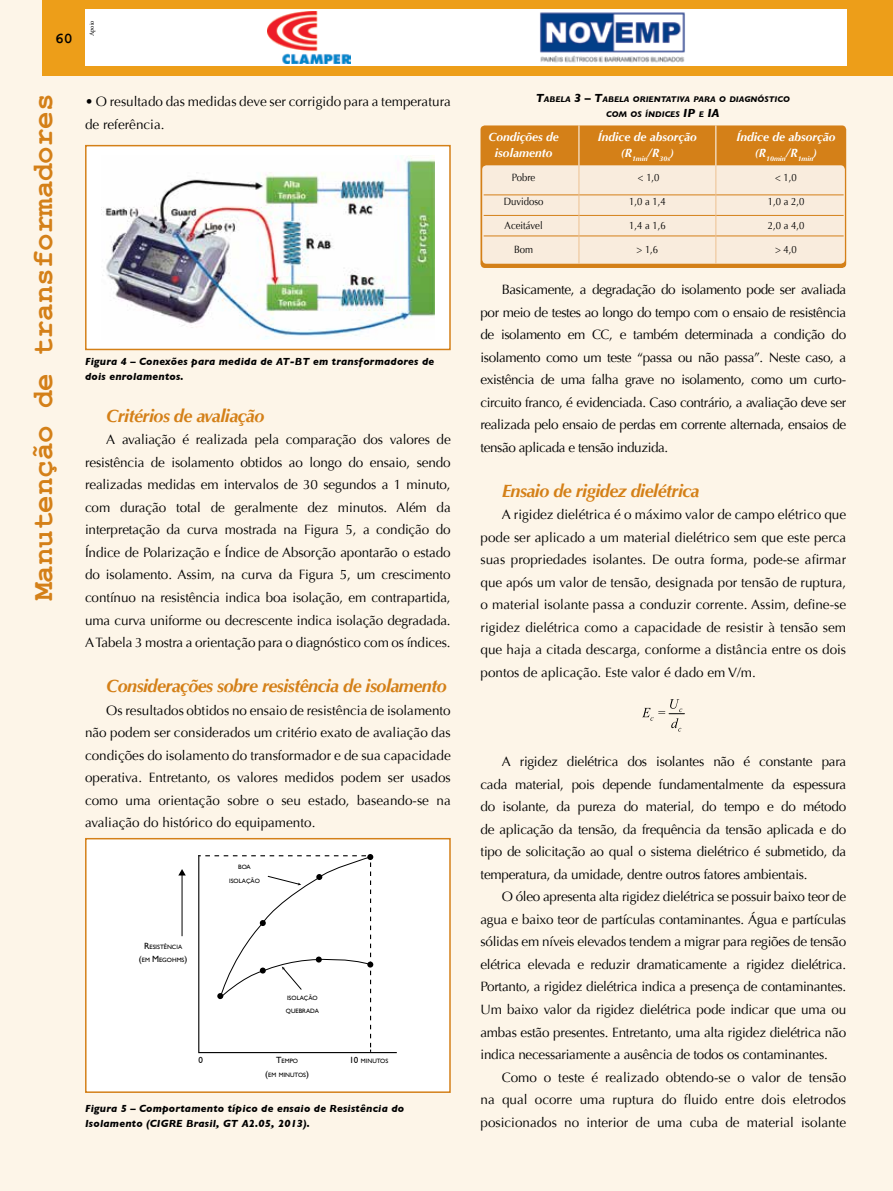
<style>
.page{position:relative;width:893px;height:1191px;background:#fdf5e8}
.page>*{position:absolute;margin:0;border:0;box-sizing:border-box;transform-origin:0 0}
.t1{font:700 30px "Courier New";color:#d48018}
.t2{font:italic 700 18px "Optima";letter-spacing:-.03em;color:#d48018}
.t3{font:700 15px "Courier New";color:#000}
.t4{font:13.5px/22.5px "Optima";letter-spacing:-.01em;color:#000;text-align:justify}
.t5{font:italic 700 12px/16.5px "Optima";color:#fff;text-align:center}
.t6{font:italic 700 10.5px/15px "Gill Sans";letter-spacing:.02em;color:#000}
.t7{font:10.5px "Optima";color:#000;scale:.91 1}
.t8{font:9px "Gill Sans";color:#000}
.t9{font:italic 700 8.4px/15px "Gill Sans";color:#000}
.t10{font:italic 700 7.05px "Optima";color:#fff}
.t11{font:6.3px/13.5px "Gill Sans";color:#000;text-align:center}
.t12{font:6.3px "Minion Pro";letter-spacing:-.005em;color:#000}
.s1{font-size:9px}
.s2{font-size:12px}
</style>
<div class="page">
<div style="left:43px;top:0;width:850px;height:76px;background:#ed9e19"></div>
<div style="left:85px;top:9px;width:761px;height:57px;background:#fff"></div>
<img style="left:268px;top:11px;width:82px;height:52px">
<img style="left:540px;top:12px;width:145px;height:51px">
<div style="left:480px;top:125px;width:366px;height:143px;background:#d48018;border-radius:4px"></div>
<div style="left:482px;top:165px;width:363px;height:99px;background:#f9ecdd;border-radius:4px"></div>
<hr style="left:484px;top:195px;width:360px;height:1px;background:#d48018">
<hr style="left:484px;top:215px;width:360px;height:1px;background:#d48018">
<hr style="left:484px;top:236px;width:360px;height:1px;background:#d48018">
<hr style="left:579px;top:165px;width:1px;height:99px;background:#edc191">
<hr style="left:579px;top:125px;width:1px;height:40px;background:#fff">
<hr style="left:716px;top:165px;width:1px;height:99px;background:#edc191">
<hr style="left:716px;top:125px;width:1px;height:40px;background:#fff">
<div style="left:85px;top:145px;width:366px;height:205px;background:#fff;border:2px solid #d48018"></div>
<img style="left:102px;top:155px;width:332px;height:184px">
<div style="left:85px;top:838px;width:366px;height:255px;background:#fff;border:2px solid #d48018"></div>
<hr style="left:182px;top:874px;width:1px;height:62px;background:#000">
<svg style="left:178px;top:869px;width:8px;height:6px"></svg>
<svg style="left:198px;top:854px;width:199px;height:199px"></svg>
<svg style="left:642px;top:699px;width:42px;height:32px"></svg>
<p class="t3" style="left:55px;top:29px;width:19px">60</p>
<p class="t12" style="left:88px;top:36px;width:17px;rotate:-90deg">Apoio</p>
<h1 class="t1" style="left:24px;top:600px;width:508px;rotate:-90deg">Manutenção de transformadores</h1>
<p class="t4" style="left:85px;top:90px;width:367px">• O resultado das medidas deve ser corrigido para a temperatura de referência.</p>
<p class="t6" style="left:85px;top:353px;width:351px">Figura 4 – Conexões para medida de AT-BT em transformadores de dois enrolamentos.</p>
<h2 class="t2" style="left:106px;top:405px;width:160px">Critérios de avaliação</h2>
<p class="t4" style="left:85px;top:429px;width:367px;text-indent:21px">A avaliação é realizada pela comparação dos valores de resistência de isolamento obtidos ao longo do ensaio, sendo realizadas medidas em intervalos de 30 segundos a 1 minuto, com duração total de geralmente dez minutos. Além da interpretação da curva mostrada na Figura 5, a condição do Índice de Polarização e Índice de Absorção apontarão o estado do isolamento. Assim, na curva da Figura 5, um crescimento contínuo na resistência indica boa isolação, em contrapartida, uma curva uniforme ou decrescente indica isolação degradada.<br>A Tabela 3 mostra a orientação para o diagnóstico com os índices.</p>
<h2 class="t2" style="left:106px;top:675px;width:342px">Considerações sobre resistência de isolamento</h2>
<p class="t4" style="left:85px;top:699px;width:367px;text-indent:21px">Os resultados obtidos no ensaio de resistência de isolamento não podem ser considerados um critério exato de avaliação das condições do isolamento do transformador e de sua capacidade operativa. Entretanto, os valores medidos podem ser usados como uma orientação sobre o seu estado, baseando-se na avaliação do histórico do equipamento.</p>
<p class="t11" style="left:229px;top:860px;width:32px">BOA<br>ISOLAÇÃO</p>
<p class="t11" style="left:139px;top:939px;width:50px"><span class="s1">R</span>ESISTÊNCIA <span class="s1">(</span>EM <span class="s1">M</span> EGOHMS<span class="s1">)</span></p>
<p class="t11" style="left:286px;top:990px;width:34px;text-align:left">ISOLAÇÃO<br>QUEBRADA</p>
<p class="t8" style="left:198px;top:1055px;width:6px">0</p>
<p class="t11" style="left:349px;top:1054px;width:40px"><span class="s1">10</span> MINUTOS</p>
<p class="t11" style="left:265px;top:1054px;width:45px"><span class="s1">T</span>EMPO<br><span class="s1">(</span>EM MINUTOS<span class="s1">)</span></p>
<p class="t6" style="left:85px;top:1101px;width:321px">Figura 5 – Comportamento típico de ensaio de Resistência do<br>Isolamento (CIGRE Brasil, GT A2.05, 2013).</p>
<p class="t9" style="left:606px;top:91px;width:185px;text-indent:-70px"><span class="s2">T</span>ABELA <span class="s2">3 – T</span>ABELA ORIENTATIVA PARA O DIAGNÓSTICO<br>COM OS ÍNDICES <span class="s2">IP</span> E <span class="s2">IA</span></p>
<p class="t5" style="left:488px;top:129px;width:72px">Condições de isolamento</p>
<p class="t7" style="left:512px;top:172px;width:27px">Pobre</p>
<p class="t7" style="left:504px;top:196px;width:45px">Duvidoso</p>
<p class="t7" style="left:505px;top:220px;width:43px">Aceitável</p>
<p class="t7" style="left:514px;top:244px;width:22px">Bom</p>
<p class="t5" style="left:598px;top:129px;width:100px">Índice de absorção</p>
<p class="t10" style="left:621px;top:155px;width:55px"><sup>(R</sup>1min<sup>/R</sup>30s<sup>)</sup></p>
<p class="t7" style="left:638px;top:172px;width:25px">&lt; 1,0</p>
<p class="t7" style="left:629px;top:196px;width:42px">1,0 a 1,4</p>
<p class="t7" style="left:629px;top:220px;width:42px">1,4 a 1,6</p>
<p class="t7" style="left:637px;top:244px;width:25px">&gt; 1,6</p>
<p class="t5" style="left:737px;top:129px;width:100px">Índice de absorção</p>
<p class="t10" style="left:755px;top:155px;width:64px"><sup>(R</sup>10min<sup>/R</sup>1min<sup>)</sup></p>
<p class="t7" style="left:775px;top:172px;width:25px">&lt; 1,0</p>
<p class="t7" style="left:768px;top:196px;width:42px">1,0 a 2,0</p>
<p class="t7" style="left:768px;top:220px;width:42px">2,0 a 4,0</p>
<p class="t7" style="left:775px;top:244px;width:25px">&gt; 4,0</p>
<p class="t4" style="left:480px;top:278px;width:367px;text-indent:21px">Basicamente, a degradação do isolamento pode ser avaliada por meio de testes ao longo do tempo com o ensaio de resistência de isolamento em CC, e também determinada a condição do isolamento como um teste “passa ou não passa”. Neste caso, a existência de uma falha grave no isolamento, como um curto&shy;circuito franco, é evidenciada. Caso contrário, a avaliação deve ser realizada pelo ensaio de perdas em corrente alternada, ensaios de tensão aplicada e tensão induzida.</p>
<h2 class="t2" style="left:502px;top:480px;width:199px">Ensaio de rigidez dielétrica</h2>
<p class="t4" style="left:480px;top:503px;width:367px;text-indent:21px">A rigidez dielétrica é o máximo valor de campo elétrico que pode ser aplicado a um material dielétrico sem que este perca suas propriedades isolantes. De outra forma, pode-se afirmar que após um valor de tensão, designada por tensão de ruptura, o material isolante passa a conduzir corrente. Assim, define-se rigidez dielétrica como a capacidade de resistir à tensão sem que haja a citada descarga, conforme a distância entre os dois pontos de aplicação. Este valor é dado em V/m.</p>
<p class="t4" style="left:480px;top:750px;width:367px;text-indent:21px">A rigidez dielétrica dos isolantes não é constante para cada material, pois depende fundamentalmente da espessura do isolante, da pureza do material, do tempo e do método de aplicação da tensão, da frequência da tensão aplicada e do tipo de solicitação ao qual o sistema dielétrico é submetido, da temperatura, da umidade, dentre outros fatores ambientais.</p>
<p class="t4" style="left:480px;top:885px;width:367px;text-indent:21px">O óleo apresenta alta rigidez dielétrica se possuir baixo teor de agua e baixo teor de partículas contaminantes. Água e partículas sólidas em níveis elevados tendem a migrar para regiões de tensão elétrica elevada e reduzir dramaticamente a rigidez dielétrica.<br>Portanto, a rigidez dielétrica indica a presença de contaminantes.<br>Um baixo valor da rigidez dielétrica pode indicar que uma ou ambas estão presentes. Entretanto, uma alta rigidez dielétrica não indica necessariamente a ausência de todos os contaminantes.</p>
<p class="t4" style="left:480px;top:1065px;width:367px;text-indent:21px">Como o teste é realizado obtendo-se o valor de tensão na qual ocorre uma ruptura do fluido entre dois eletrodos posicionados no interior de uma cuba de material isolante</p>
</div>
